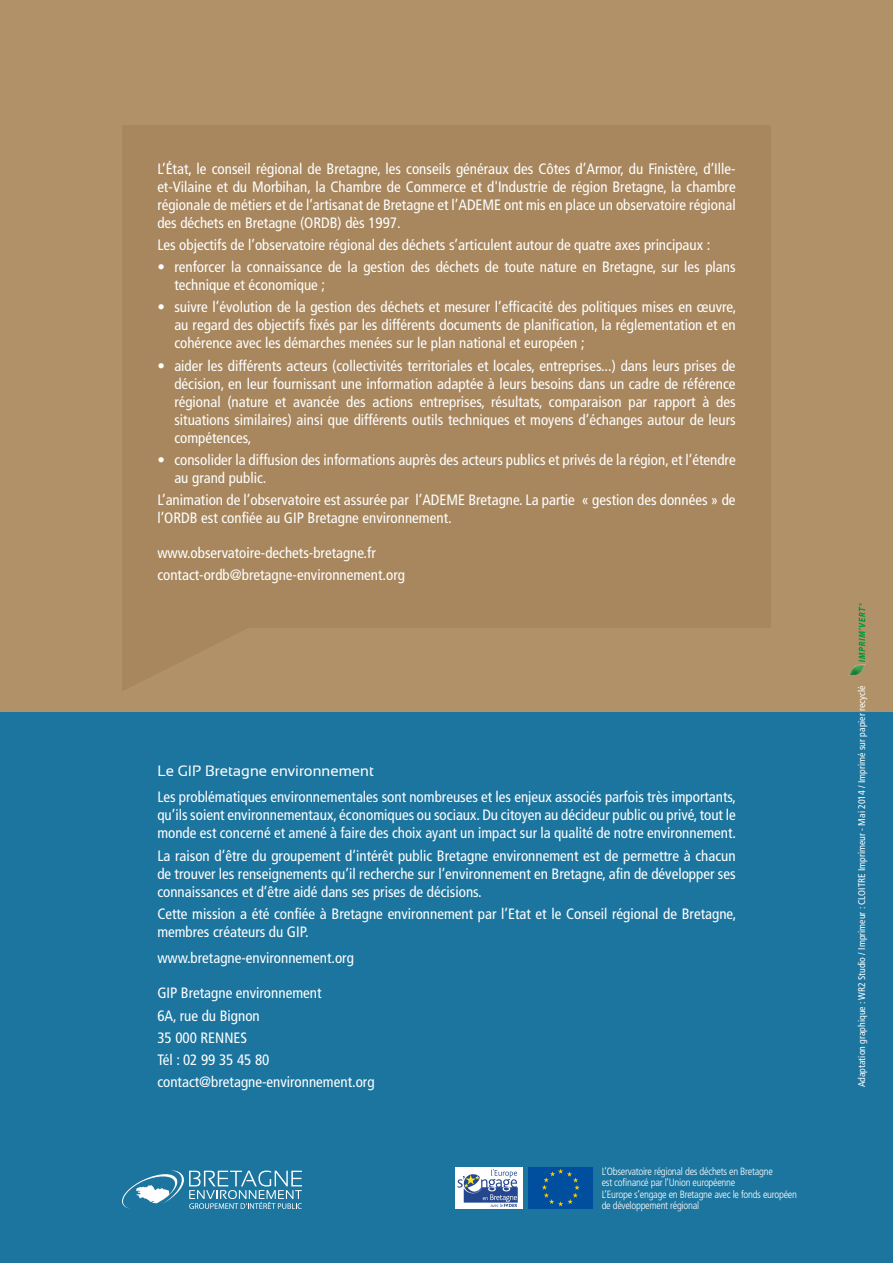
<style>
.page{position:relative;width:893px;height:1263px;background:#fff}
.page>*{position:absolute;margin:0;border:0;box-sizing:border-box;transform-origin:0 0}
.t1{font:condensed 15px/18px "Frutiger LT Std";color:#fff}
.t2{font:15px "Sansation";color:#fff}
.t3{font:300 condensed 10.5px/11.2px "Frutiger LT Std";letter-spacing:-.025em;color:#fff}
.t4{font:condensed 9.75px "Frutiger LT Std";color:#fff}
</style>
<div class="page">
<div style="left:0;top:515px;width:893px;height:748px;background:#1c759f"></div>
<div style="left:0;top:0;width:893px;height:712px;background:#a8875e"></div>
<svg style="left:122px;top:1170px;width:180px;height:39px"></svg>
<div style="left:455px;top:1168px;width:67px;height:41px;background:#fff"></div>
<svg style="left:457px;top:1169px;width:61px;height:38px"></svg>
<div style="left:528px;top:1167px;width:65px;height:42px;background:#004f9f"></div>
<svg style="left:542px;top:1169px;width:38px;height:37px"></svg>
<img style="left:849px;top:658px;width:20px;height:17px">
<svg style="left:858px;top:603px;width:7px;height:59px"></svg>
<p class="t1" style="left:157px;top:160px;width:580px;text-align:justify">L’État, le conseil régional de Bretagne, les conseils généraux des Côtes d’Armor, du Finistère, d’Ille&shy;et-Vilaine et du Morbihan, la Chambre de Commerce et d'Industrie de région Bretagne, la chambre régionale de métiers et de l’artisanat de Bretagne et l’ADEME ont mis en place un observatoire régional des déchets en Bretagne (ORDB) dès 1997.</p>
<p class="t1" style="left:157px;top:236px;width:554px">Les objectifs de l’observatoire régional des déchets s’articulent autour de quatre axes principaux :</p>
<p class="t1" style="left:174px;top:258px;width:563px;text-indent:-17px">• renforcer la connaissance de la gestion des déchets de toute nature en Bretagne, sur les plans technique et économique ;</p>
<p class="t1" style="left:174px;top:298px;width:563px;text-align:justify;text-indent:-17px">• suivre l’évolution de la gestion des déchets et mesurer l’efficacité des politiques mises en œuvre, au regard des objectifs fixés par les différents documents de planification, la réglementation et en cohérence avec les démarches menées sur le plan national et européen ;</p>
<p class="t1" style="left:174px;top:357px;width:563px;text-align:justify;text-indent:-17px">• aider les différents acteurs (collectivités territoriales et locales, entreprises...) dans leurs prises de décision, en leur fournissant une information adaptée à leurs besoins dans un cadre de référence régional (nature et avancée des actions entreprises, résultats, comparaison par rapport à des situations similaires) ainsi que différents outils techniques et moyens d’échanges autour de leurs compétences,</p>
<p class="t1" style="left:174px;top:451px;width:563px;text-indent:-17px">• consolider la diffusion des informations auprès des acteurs publics et privés de la région, et l’étendre au grand public.</p>
<p class="t1" style="left:157px;top:491px;width:580px">L’animation de l’observatoire est assurée par l’ADEME Bretagne. La partie « gestion des données » de l’ORDB est confiée au GIP Bretagne environnement.</p>
<p class="t1" style="left:157px;top:542px;width:249px;line-height:22.2px">www.observatoire-dechets-bretagne.fr contact-ordb@bretagne-environnement.org</p>
<p class="t2" style="left:157px;top:762px;width:218px">Le GIP Bretagne environnement</p>
<p class="t1" style="left:157px;top:788px;width:580px;text-align:justify">Les problématiques environnementales sont nombreuses et les enjeux associés parfois très importants, qu’ils soient environnementaux, économiques ou sociaux. Du citoyen au décideur public ou privé, tout le monde est concerné et amené à faire des choix ayant un impact sur la qualité de notre environnement.</p>
<p class="t1" style="left:157px;top:846px;width:580px;text-align:justify">La raison d’être du groupement d’intérêt public Bretagne environnement est de permettre à chacun de trouver les renseignements qu’il recherche sur l’environnement en Bretagne, afin de développer ses connaissances et d’être aidé dans ses prises de décisions.</p>
<p class="t1" style="left:157px;top:905px;width:580px">Cette mission a été confiée à Bretagne environnement par l’Etat et le Conseil régional de Bretagne, membres créateurs du GIP.</p>
<p class="t1" style="left:157px;top:949px;width:198px">www.bretagne-environnement.org</p>
<p class="t1" style="left:157px;top:982px;width:219px;line-height:22.2px">GIP Bretagne environnement<br>6A, rue du Bignon<br>35 000 RENNES<br>Tél : 02 99 35 45 80 contact@bretagne-environnement.org</p>
<p class="t3" style="left:602px;top:1166px;width:197px">L’Observatoire régional des déchets en Bretagne<br>est cofinancé par l’Union européenne<br>L’Europe s’engage en Bretagne avec le fonds européen de développement régional</p>
<p class="t4" style="left:856px;top:1087px;width:403px;rotate:-90deg">Adaptation graphique : WR2 Studio / Imprimeur : CLOITRE Imprimeur - Mai 2014 / Imprimé sur papier recyclé</p>
</div>
